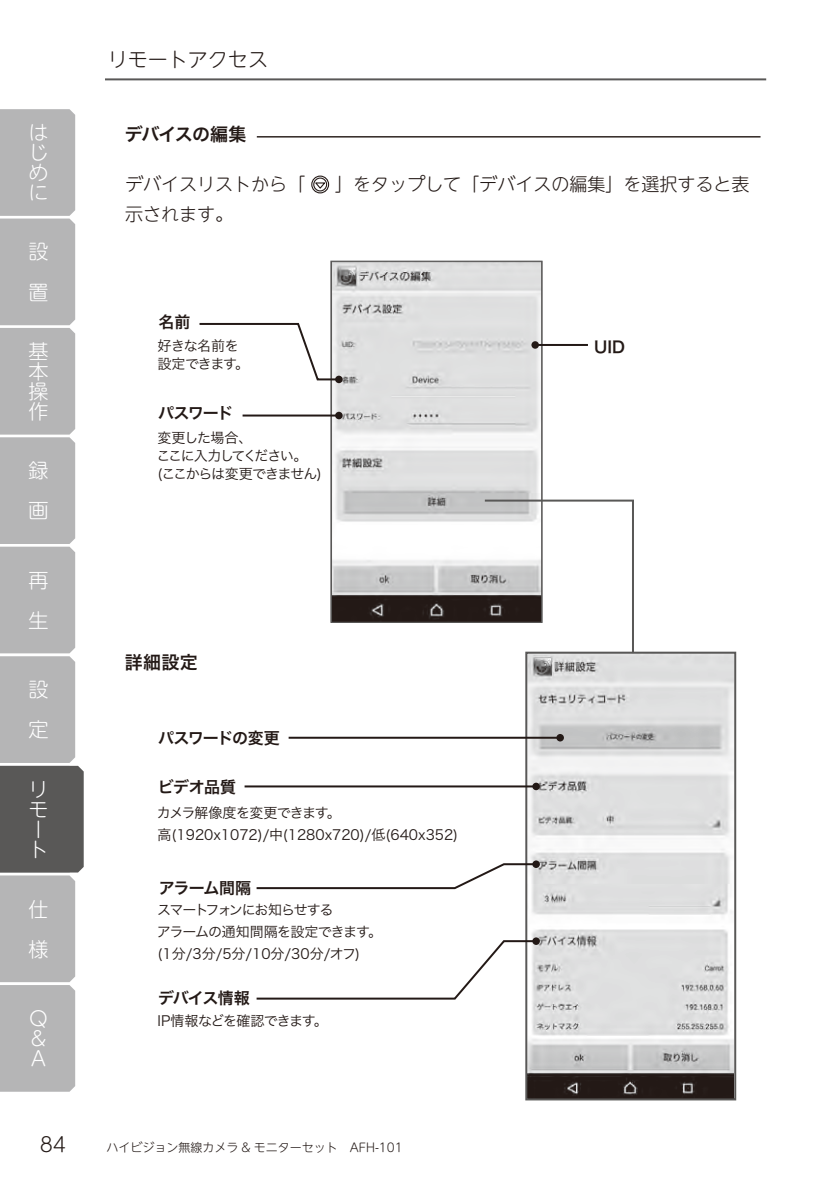
<style>
.page{position:relative;width:840px;height:1191px;background:#fff}
.page>*{position:absolute;margin:0;border:0;box-sizing:border-box;transform-origin:0 0}
.t1{font:300 20px/20px "UD Shin M Go Pr 6 N";color:#fff}
.t2{font:300 20px "UD Shin M Go Pr 6 N";color:#231916}
.t3{font:300 18px "UD Shin M Go Pr 6 N";color:#231916}
.t4{font:18px "Hira Kaku Pro W6";letter-spacing:-.06em;color:#231916}
.t5{font:18px "Hira Kaku Pro W6";letter-spacing:.005em;color:#231916}
.t6{font:16px "Hira Kaku Pro N W6";letter-spacing:-.045em;color:#231916}
.t7{font:14px/22px "Hira Kaku Pro N W3";letter-spacing:-.07em;color:#231916}
.t8{font:14px/22px "Hira Kaku Pro N W3";color:#231916}
.t9{font:14px/18px "Hira Kaku Pro N W3";letter-spacing:-.09em;color:#231916}
.t10{font:14px/18px "Hira Kaku Pro N W3";letter-spacing:-.045em;color:#231916}
.t11{font:300 12px "UD Shin M Go Pr 6 N";color:#231916}
</style>
<div class="page">
<hr style="left:105px;top:78px;width:660px;height:2px;background:#595857">
<svg style="left:0;top:109px;width:84px;height:982px;background:#b2b2b3"></svg>
<hr style="left:257px;top:136px;width:503px;height:1px;background:#231916">
<svg style="left:311px;top:175px;width:18px;height:19px"></svg>
<img style="left:333px;top:263px;width:206px;height:357px">
<div style="left:330px;top:261px;width:212px;height:362px;border:1px solid #595857"></div>
<img style="left:528px;top:654px;width:204px;height:443px">
<div style="left:525px;top:651px;width:210px;height:449px;border:2px solid #595857"></div>
<hr style="left:534px;top:344px;width:53px;height:2px;background:#231916">
<div style="left:531px;top:341px;width:7px;height:8px;background:#231916;border-radius:50%"></div>
<svg style="left:482px;top:498px;width:152px;height:157px"></svg>
<svg style="left:199px;top:322px;width:142px;height:59px"></svg>
<div style="left:335px;top:376px;width:7px;height:7px;background:#231916;border-radius:50%"></div>
<hr style="left:242px;top:414px;width:97px;height:2px;background:#231916">
<div style="left:335px;top:412px;width:7px;height:7px;background:#231916;border-radius:50%"></div>
<hr style="left:288px;top:736px;width:272px;height:2px;background:#231916">
<div style="left:556px;top:734px;width:7px;height:7px;background:#231916;border-radius:50%"></div>
<hr style="left:244px;top:785px;width:292px;height:2px;background:#231916">
<div style="left:532px;top:782px;width:7px;height:8px;background:#231916;border-radius:50%"></div>
<svg style="left:256px;top:862px;width:282px;height:28px"></svg>
<div style="left:532px;top:860px;width:7px;height:8px;background:#231916;border-radius:50%"></div>
<svg style="left:256px;top:939px;width:282px;height:61px"></svg>
<div style="left:532px;top:937px;width:7px;height:8px;background:#231916;border-radius:50%"></div>
<h1 class="t1" style="left:29px;top:121px;width:20px;text-align:justify">はじめに</h1>
<h1 class="t1" style="left:29px;top:231px;width:21px;line-height:40px">設置</h1>
<h1 class="t1" style="left:29px;top:340px;width:21px;text-align:justify">基本操作</h1>
<h1 class="t1" style="left:29px;top:449px;width:21px;line-height:40px">録画</h1>
<h1 class="t1" style="left:29px;top:559px;width:21px;line-height:40px">再生</h1>
<h1 class="t1" style="left:29px;top:668px;width:21px;line-height:40px">設定</h1>
<h1 class="t1" style="left:29px;top:778px;width:20px">リモート</h1>
<h1 class="t1" style="left:29px;top:888px;width:21px;line-height:40px">仕様</h1>
<h1 class="t1" style="left:29px;top:1006px;width:20px;text-align:justify">Ｑ＆Ａ</h1>
<h1 class="t2" style="left:108px;top:43px;width:161px">リモートアクセス</h1>
<p class="t4" style="left:125px;top:118px;width:123px">デバイスの編集</p>
<p class="t3" style="left:125px;top:170px;width:182px">デバイスリストから「</p>
<p class="t3" style="left:335px;top:170px;width:416px">」をタップして「デバイスの編集」を選択すると表</p>
<p class="t3" style="left:125px;top:200px;width:109px">示されます。</p>
<p class="t6" style="left:158px;top:307px;width:33px">名前</p>
<p class="t10" style="left:157px;top:336px;width:93px">好きな名前を設定できます。</p>
<p class="t6" style="left:158px;top:399px;width:77px">パスワード</p>
<p class="t9" style="left:156px;top:428px;width:167px">変更した場合、<br>ここに入力してください。<br>(ここからは変更できません)</p>
<p class="t5" style="left:125px;top:645px;width:74px">詳細設定</p>
<p class="t6" style="left:158px;top:723px;width:123px">パスワードの変更</p>
<p class="t6" style="left:158px;top:773px;width:80px">ビデオ品質</p>
<p class="t8" style="left:157px;top:801px;width:303px">カメラ解像度を変更できます。<br>高(1920x1072)/中(1280x720)/低(640x352)</p>
<p class="t6" style="left:159px;top:873px;width:94px">アラーム間隔</p>
<p class="t7" style="left:157px;top:897px;width:227px">スマートフォンにお知らせする<br>アラームの通知間隔を設定できます。(1分/3分/5分/10分/30分/オフ)</p>
<p class="t6" style="left:158px;top:983px;width:93px">デバイス情報</p>
<p class="t10" style="left:157px;top:1010px;width:172px">IP情報などを確認できます。</p>
<p class="t6" style="left:593px;top:332px;width:32px">UID</p>
<h1 class="t2" style="left:40px;top:1128px;width:28px">84</h1>
<p class="t11" style="left:106px;top:1137px;width:298px">ハイビジョン無線カメラ &amp; モニターセット　AFH-101</p>
</div>
